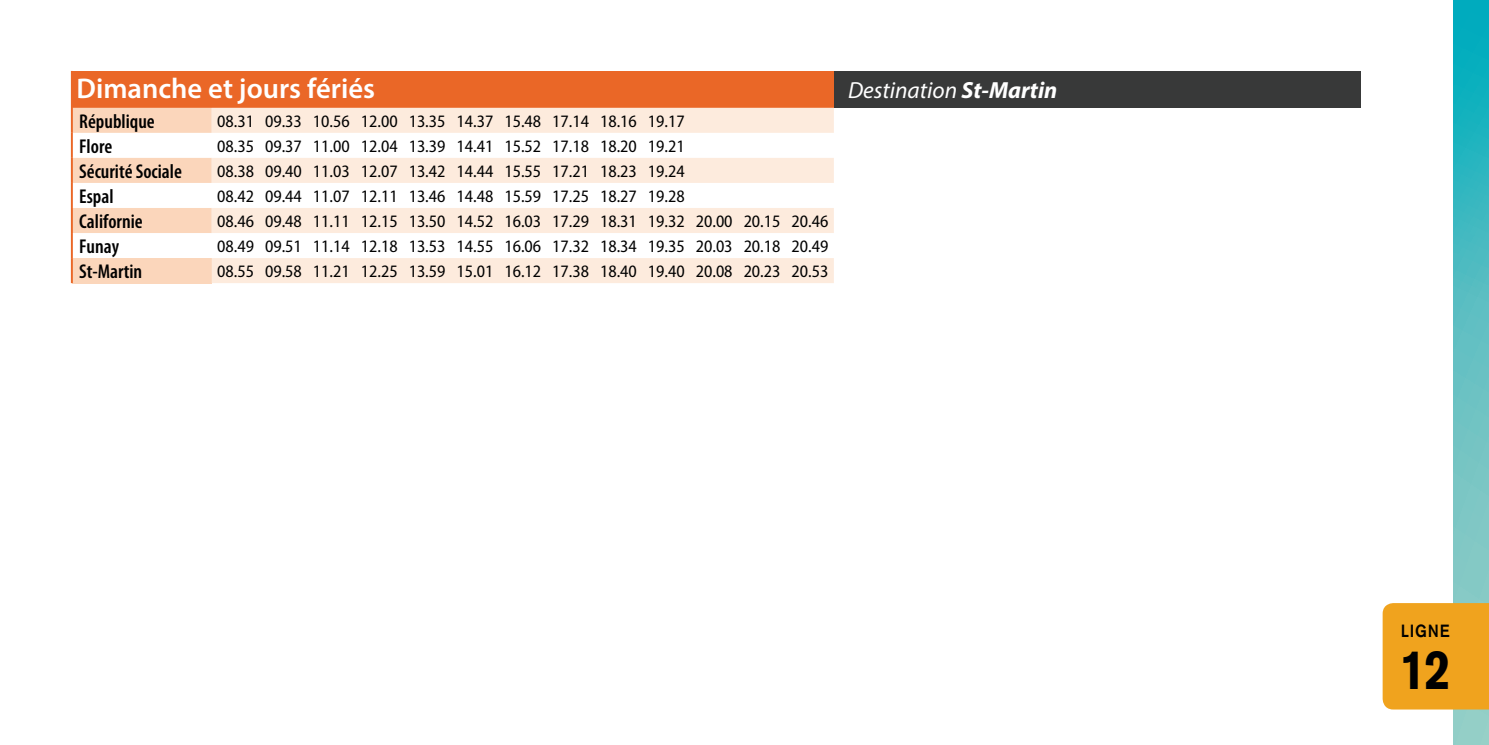
<style>
.page{position:relative;width:1489px;height:745px;background:#fff}
.page>*{position:absolute;margin:0;border:0;box-sizing:border-box;transform-origin:0 0}
.t1{font:700 55px "Akzidenz Grotesk BE";color:#000;scale:.85 1}
.t2{font:600 28.5px "Myriad Pro";color:#fff}
.t3{font:italic 23.25px "Myriad Pro";color:#fff}
.t4{font:600 condensed 20px "Myriad Pro";color:#000}
.t5{font:semi-condensed 17.5px "Myriad Pro";color:#000}
.t6{font:500 17.5px "Akzidenz Grotesk BE";letter-spacing:.05em;color:#000;scale:.9 1}
.s1{font-weight:700}
</style>
<div class="page">
<svg style="left:1453px;top:0;width:35px;height:744px"></svg>
<div style="left:72px;top:71px;width:761px;height:37px;background:#ea6727"></div>
<div style="left:833px;top:71px;width:527px;height:37px;background:#383939"></div>
<svg style="left:73px;top:108px;width:139px;height:125px"></svg>
<svg style="left:212px;top:108px;width:621px;height:125px;fill:#fdebdd"></svg>
<div style="left:72px;top:258px;width:140px;height:25px;background:#fbd6bb"></div>
<div style="left:212px;top:258px;width:621px;height:25px;background:#fdebdd"></div>
<hr style="left:71px;top:71px;width:2px;height:37px;background:#ea6727">
<hr style="left:71px;top:108px;width:2px;height:25px;background:#ea6727">
<hr style="left:71px;top:133px;width:2px;height:25px;background:#ea6727">
<hr style="left:71px;top:158px;width:2px;height:25px;background:#ea6727">
<hr style="left:71px;top:183px;width:2px;height:25px;background:#ea6727">
<hr style="left:71px;top:208px;width:2px;height:25px;background:#ea6727">
<hr style="left:71px;top:233px;width:2px;height:25px;background:#ea6727">
<hr style="left:71px;top:258px;width:2px;height:25px;background:#ea6727">
<div style="left:1382px;top:602px;width:106px;height:107px;background:#f0a31e"></div>
<h2 class="t2" style="left:76px;top:71px;width:300px">Dimanche et jours fériés</h2>
<h3 class="t3" style="left:848px;top:76px;width:211px">Destination <span class="s1">St-Martin</span></h3>
<p class="t4" style="left:79px;top:110px;width:77px">République</p>
<p class="t5" style="left:217px;top:111px;width:469px">08.31 09.33 10.56 12.00 13.35 14.37 15.48 17.14 18.16 19.17</p>
<p class="t4" style="left:79px;top:135px;width:35px">Flore</p>
<p class="t5" style="left:217px;top:136px;width:469px">08.35 09.37 11.00 12.04 13.39 14.41 15.52 17.18 18.20 19.21</p>
<p class="t4" style="left:79px;top:160px;width:104px">Sécurité Sociale</p>
<p class="t5" style="left:217px;top:161px;width:469px">08.38 09.40 11.03 12.07 13.42 14.44 15.55 17.21 18.23 19.24</p>
<p class="t4" style="left:79px;top:185px;width:36px">Espal</p>
<p class="t5" style="left:217px;top:186px;width:469px">08.42 09.44 11.07 12.11 13.46 14.48 15.59 17.25 18.27 19.28</p>
<p class="t4" style="left:79px;top:210px;width:65px">Californie</p>
<p class="t5" style="left:217px;top:211px;width:612px">08.46 09.48 11.11 12.15 13.50 14.52 16.03 17.29 18.31 19.32 20.00 20.15 20.46</p>
<p class="t4" style="left:79px;top:235px;width:41px">Funay</p>
<p class="t5" style="left:217px;top:236px;width:612px">08.49 09.51 11.14 12.18 13.53 14.55 16.06 17.32 18.34 19.35 20.03 20.18 20.49</p>
<p class="t4" style="left:79px;top:260px;width:64px">St-Martin</p>
<p class="t5" style="left:217px;top:262px;width:612px">08.55 09.58 11.21 12.25 13.59 15.01 16.12 17.38 18.40 19.40 20.08 20.23 20.53</p>
<p class="t6" style="left:1400px;top:619px;width:56px">LIGNE</p>
<h1 class="t1" style="left:1399px;top:637px;width:62px">12</h1>
</div>
